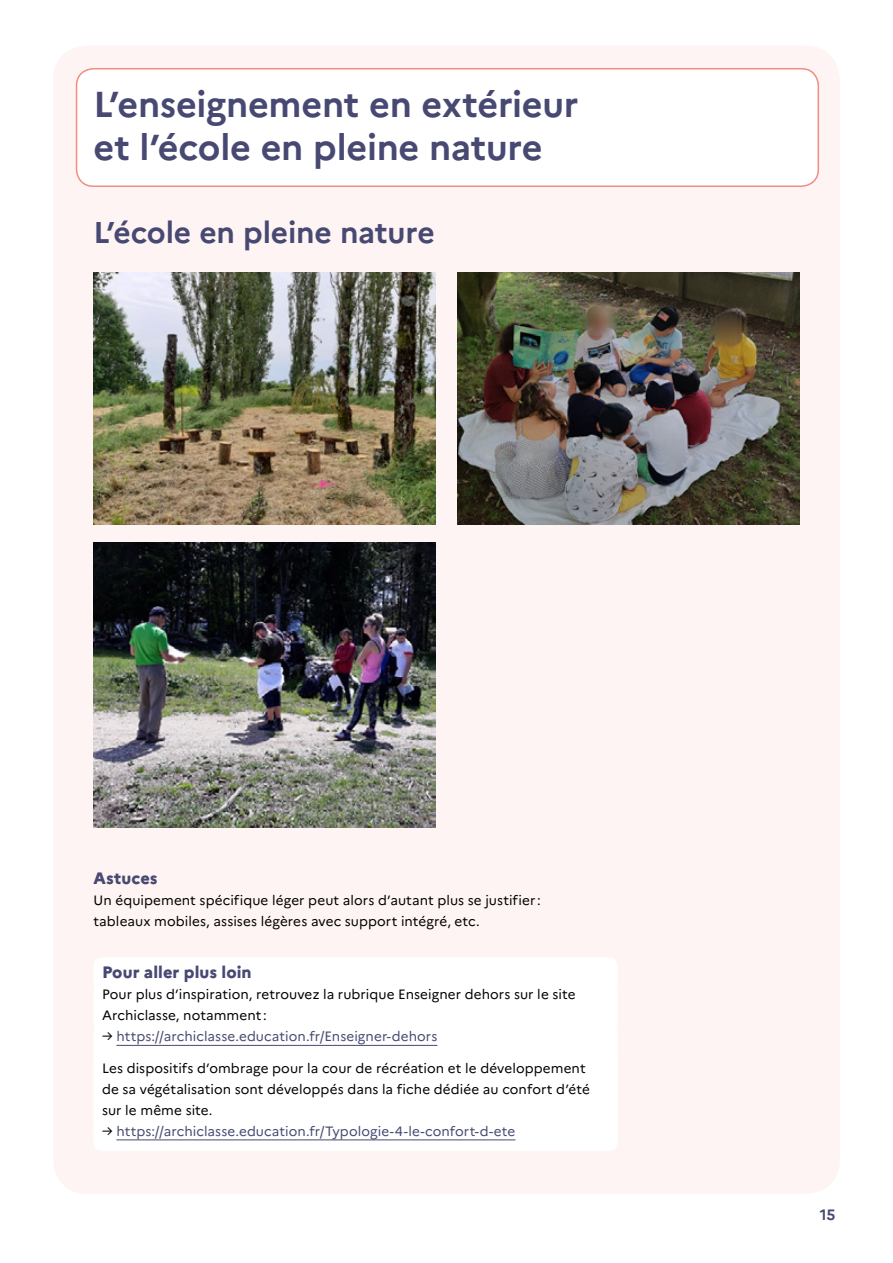
<style>
.page{position:relative;width:893px;height:1263px;background:#fff}
.page>*{position:absolute;margin:0;border:0;box-sizing:border-box;transform-origin:0 0}
.t1{font:700 36px/43.2px "Marianne";letter-spacing:-.005em;color:#474972}
.t2{font:700 30px "Marianne";letter-spacing:-.005em;color:#474972}
.t3{font:800 16.5px "Marianne";letter-spacing:.005em;color:#474972}
.t4{font:700 15px "Marianne";color:#474972}
.t5{font:13.5px/21px "Marianne";letter-spacing:.005em;color:#000}
.t6{font:13.5px "Marianne";letter-spacing:.005em;color:#474972}
.s1{color:#000}
</style>
<div class="page">
<div style="left:53px;top:46px;width:787px;height:1148px;background:#fef4f3;border-radius:34px"></div>
<div style="left:94px;top:957px;width:524px;height:34px;background:#fff;border-radius:9px"></div>
<div style="left:94px;top:980px;width:524px;height:52px;background:#fff;border-radius:9px"></div>
<div style="left:94px;top:1022px;width:524px;height:129px;background:#fff;border-radius:9px"></div>
<hr style="left:116px;top:1045px;width:321px;height:1px;background:#474972">
<hr style="left:116px;top:1139px;width:399px;height:1px;background:#474972">
<img style="left:94px;top:273px;width:342px;height:252px">
<img style="left:457px;top:273px;width:342px;height:252px">
<img style="left:94px;top:543px;width:342px;height:284px">
<div style="left:77px;top:69px;width:741px;height:117px;background:#fff;border-radius:17px"></div>
<div style="left:76px;top:68px;width:743px;height:119px;border:2px solid #f18d81;border-radius:17px"></div>
<h1 class="t1" style="left:94px;top:83px;width:486px">L’enseignement en extérieur et l’école en pleine nature</h1>
<h2 class="t2" style="left:94px;top:214px;width:343px">L’école en pleine nature</h2>
<p class="t3" style="left:94px;top:868px;width:66px">Astuces</p>
<p class="t5" style="left:94px;top:889px;width:449px">Un équipement spécifique léger peut alors d’autant plus se justifier: tableaux mobiles, assises légères avec support intégré, etc.</p>
<p class="t3" style="left:102px;top:962px;width:151px">Pour aller plus loin</p>
<p class="t5" style="left:102px;top:984px;width:475px">Pour plus d’inspiration, retrouvez la rubrique Enseigner dehors sur le site<br>Archiclasse, notamment :</p>
<p class="t6" style="left:102px;top:1028px;width:337px"><span class="s1">→</span> https://archiclasse.education.fr/Enseigner-dehors</p>
<p class="t5" style="left:102px;top:1057px;width:489px">Les dispositifs d’ombrage pour la cour de récréation et le développement de sa végétalisation sont développés dans la fiche dédiée au confort d’été sur le même site.</p>
<p class="t6" style="left:102px;top:1122px;width:415px"><span class="s1">→</span> https://archiclasse.education.fr/Typologie-4-le-confort-d-ete</p>
<p class="t4" style="left:820px;top:1205px;width:17px">15</p>
</div>
